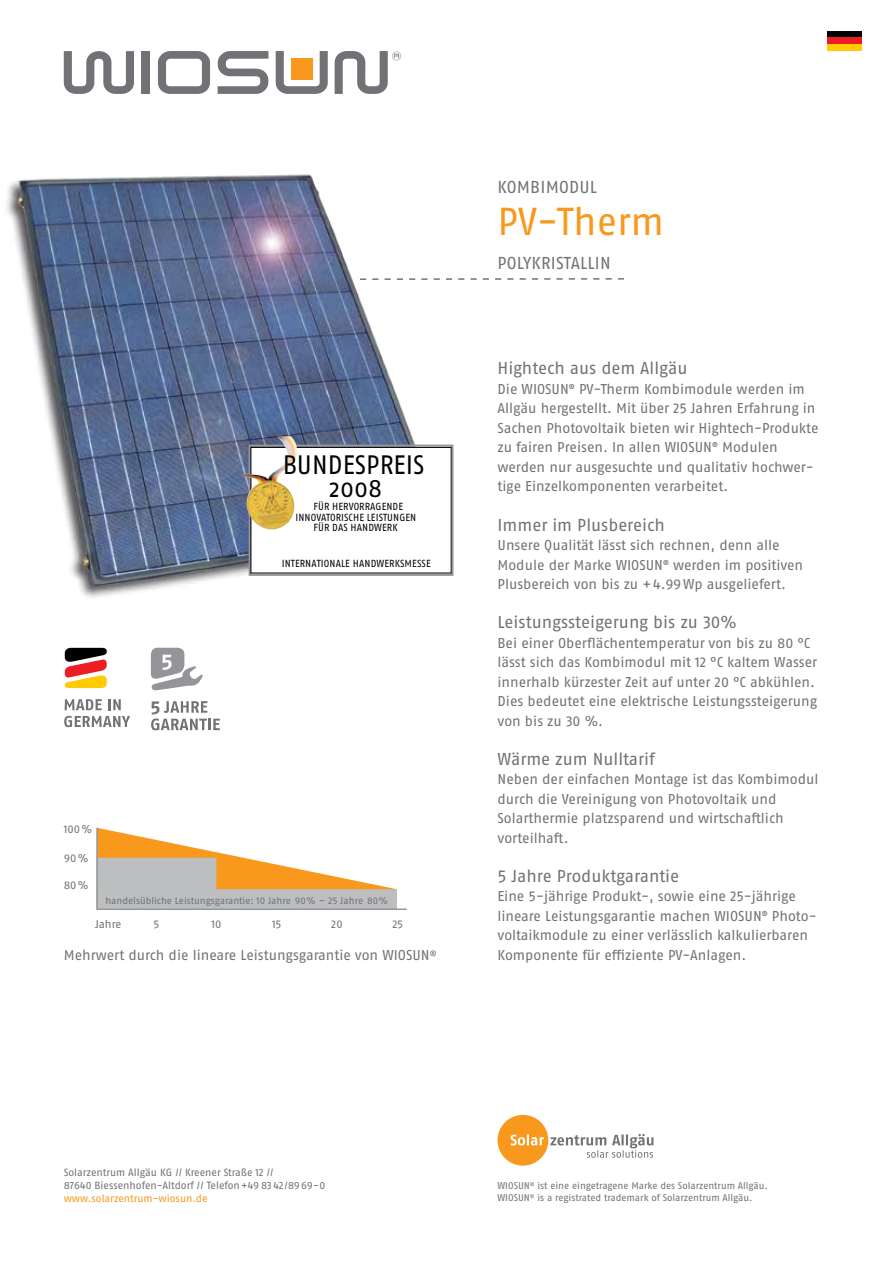
<style>
.page{position:relative;width:893px;height:1263px;background:#fff}
.page>*{position:absolute;margin:0;border:0;box-sizing:border-box;transform-origin:0 0}
.t1{font:39px "Fago OT";color:#f8991d}
.t2{font:26.7px "Fago OT";color:#000;scale:.95 1}
.t3{font:25.5px "Fago OT";color:#000;scale:.95 1}
.t4{font:700 21.9px "Fago OT";color:#fff}
.t5{font:700 18.75px "Fago OT";color:#717275}
.t6{font:17.25px "Fago OT";color:#717275}
.t7{font:14.25px/19.5px "Fago OT";letter-spacing:-.005em;color:#717275}
.t8{font:11.25px "Fago OT";color:#717275}
.t9{font:10.5px/12.8px "Fago OT";letter-spacing:-.005em;color:#717275}
.t10{font:10.5px "Fago OT";color:#f8991d}
.t11{font:10.35px/10.5px "Fago OT";letter-spacing:.01em;color:#000;text-align:center;scale:.95 1}
.t12{font:9.75px/12px "Fago OT";color:#717275}
</style>
<div class="page">
<div style="left:497px;top:1115px;width:51px;height:51px;background:#f8991d;border-radius:50%"></div>
<svg style="left:511px;top:1134px;width:33px;height:11px"></svg>
<svg style="left:550px;top:1134px;width:103px;height:24px"></svg>
<svg style="left:64px;top:51px;width:70px;height:43px"></svg>
<div style="left:142px;top:51px;width:8px;height:43px;background:#717275"></div>
<svg style="left:158px;top:51px;width:52px;height:43px"></svg>
<svg style="left:218px;top:51px;width:50px;height:43px"></svg>
<svg style="left:276px;top:51px;width:52px;height:43px"></svg>
<div style="left:291px;top:58px;width:21px;height:21px;background:#f8991d"></div>
<svg style="left:335px;top:51px;width:66px;height:43px"></svg>
<svg style="left:96px;top:827px;width:311px;height:83px"></svg>
<svg style="left:151px;top:701px;width:69px;height:29px"></svg>
<svg style="left:151px;top:648px;width:52px;height:43px"></svg>
<svg style="left:65px;top:648px;width:42px;height:40px"></svg>
<svg style="left:65px;top:699px;width:37px;height:11px"></svg>
<svg style="left:108px;top:699px;width:13px;height:11px"></svg>
<svg style="left:64px;top:716px;width:66px;height:11px"></svg>
<div style="left:827px;top:31px;width:34px;height:6px;background:#000"></div>
<div style="left:827px;top:37px;width:34px;height:7px;background:#ed1d24"></div>
<div style="left:827px;top:44px;width:34px;height:7px;background:#ffcb05"></div>
<svg style="left:473px;top:278px;width:151px;height:2px"></svg>
<img style="left:6px;top:174px;width:467px;height:424px">
<div style="left:249px;top:445px;width:204px;height:131px;border:2px solid #949698"></div>
<div style="left:251px;top:447px;width:200px;height:126px;background:#fff"></div>
<img style="left:245px;top:436px;width:53px;height:94px">
<h2 class="t2" style="left:283px;top:449px;width:151px">BUNDESPREIS</h2>
<h3 class="t4" style="left:161px;top:646px;width:13px">5</h3>
<h3 class="t5" style="left:150px;top:694px;width:12px">5</h3>
<h3 class="t3" style="left:329px;top:472px;width:58px">2008</h3>
<p class="t11" style="left:295px;top:501px;width:129px">FÜR HERVORRAGENDE<br>INNOVATORISCHE LEISTUNGEN<br>FÜR DAS HANDWERK</p>
<p class="t11" style="left:282px;top:558px;width:158px">INTERNATIONALE HANDWERKSMESSE</p>
<p class="t8" style="left:64px;top:822px;width:30px">100%</p>
<p class="t8" style="left:64px;top:851px;width:26px">90%</p>
<p class="t8" style="left:64px;top:878px;width:26px">80%</p>
<p class="t12" style="left:106px;top:894px;width:284px">handelsübliche Leistungsgarantie: 10 Jahre 90% – 25 Jahre 80%</p>
<p class="t8" style="left:95px;top:918px;width:28px">Jahre</p>
<p class="t8" style="left:153px;top:918px;width:7px">5</p>
<p class="t8" style="left:212px;top:918px;width:12px">10</p>
<p class="t8" style="left:272px;top:918px;width:11px">15</p>
<p class="t8" style="left:331px;top:918px;width:13px">20</p>
<p class="t8" style="left:392px;top:918px;width:12px">25</p>
<p class="t7" style="left:64px;top:945px;width:374px">Mehrwert durch die lineare Leistungsgarantie von WIOSUN<sup>®</sup></p>
<p class="t6" style="left:498px;top:177px;width:21px">Kombimodul</p>
<h1 class="t1" style="left:497px;top:198px;width:168px">PV-Therm</h1>
<p class="t6" style="left:498px;top:252px;width:62px">polykristallin</p>
<p class="t6" style="left:497px;top:358px;width:192px">Hightech aus dem Allgäu</p>
<p class="t7" style="left:497px;top:379px;width:323px">Die WIOSUN® PV-Therm Kombimodule werden im Allgäu hergestellt. Mit über 25 Jahren Erfahrung in Sachen Photovoltaik bieten wir Hightech-Produkte zu fairen Preisen. In allen WIOSUN® Modulen werden nur ausgesuchte und qualitativ hochwer&shy;tige Einzelkomponenten verarbeitet.</p>
<p class="t6" style="left:497px;top:514px;width:169px">Immer im Plusbereich</p>
<p class="t7" style="left:497px;top:535px;width:307px">Unsere Qualität lässt sich rechnen, denn alle<br>Module der Marke WIOSUN® werden im positiven<br>Plusbereich von bis zu +4.99Wp ausgeliefert.</p>
<p class="t6" style="left:497px;top:612px;width:241px">Leistungssteigerung bis zu 30%</p>
<p class="t7" style="left:497px;top:633px;width:321px">Bei einer Oberflächentemperatur von bis zu 80 °C lässt sich das Kombimodul mit 12 °C kaltem Wasser innerhalb kürzester Zeit auf unter 20 °C abkühlen.<br>Dies bedeutet eine elektrische Leistungssteigerung von bis zu 30 %.</p>
<p class="t6" style="left:497px;top:748px;width:159px">Wärme zum Nulltarif</p>
<p class="t7" style="left:497px;top:769px;width:322px">Neben der einfachen Montage ist das Kombimodul durch die Vereinigung von Photovoltaik und Solarthermie platzsparend und wirtschaftlich vorteilhaft.</p>
<p class="t6" style="left:497px;top:865px;width:183px">5 Jahre Produktgarantie</p>
<p class="t7" style="left:497px;top:886px;width:321px">Eine 5-jährige Produkt-, sowie eine 25-jährige lineare Leistungsgarantie machen WIOSUN® Photo&shy;voltaikmodule zu einer verlässlich kalkulierbaren Komponente für effiziente PV-Anlagen.</p>
<p class="t9" style="left:64px;top:1166px;width:263px">Solarzentrum Allgäu KG // Kreener Straße 12 //<br>87640 Biessenhofen-Altdorf // Telefon +49 8342/8969-0</p>
<p class="t10" style="left:64px;top:1192px;width:145px">www.solarzentrum-wiosun.de</p>
<p class="t12" style="left:497px;top:1180px;width:272px">WIOSUN<sup>®</sup> ist eine eingetragene Marke des Solarzentrum Allgäu.<br>WIOSUN<sup>®</sup> is a registrated trademark of Solarzentrum Allgäu.</p>
</div>
